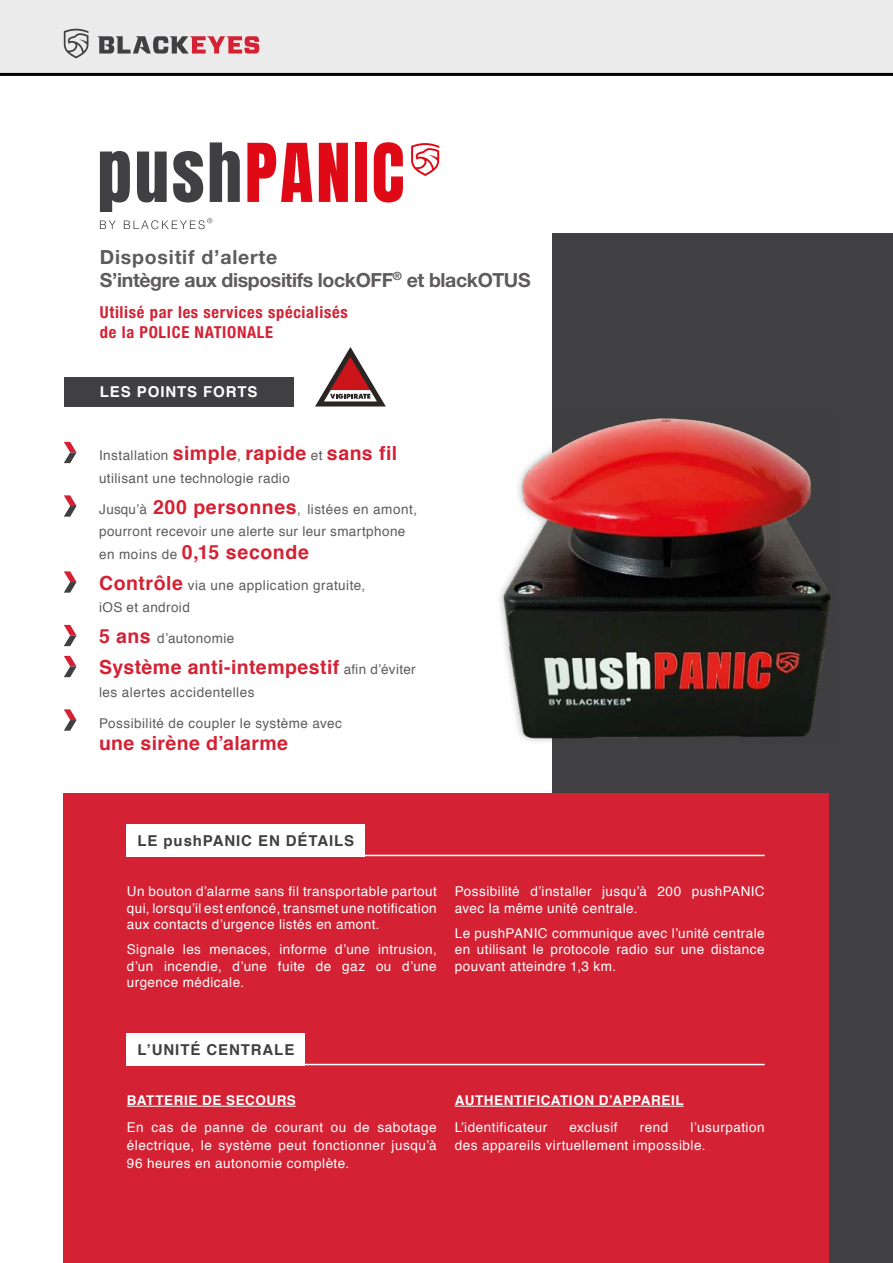
<style>
.page{position:relative;width:893px;height:1263px;background:#fff}
.page>*{position:absolute;margin:0;border:0;box-sizing:border-box;transform-origin:0 0}
.t1{font:700 19.5px "Helvetica";letter-spacing:.02em;color:#d42234}
.t2{font:700 19.5px/23.4px "Helvetica Neue LT Std";letter-spacing:-.02em;color:#5e5b5d}
.t3{font:700 condensed 16.5px/19.8px "Helvetica Neue LT Std";letter-spacing:.04em;color:#d42234}
.t4{font:700 15px "Helvetica";letter-spacing:.06em;color:#404042}
.t5{font:700 15px "Helvetica";letter-spacing:.06em;color:#fff}
.t6{font:13.5px/16.5px "Helvetica";letter-spacing:.035em;color:#fff;text-align:justify}
.t7{font:13.5px/22.5px "Helvetica";letter-spacing:.03em;color:#5e5b5d}
.t8{font:700 13.5px "Helvetica";letter-spacing:.045em;color:#fff}
.s1{font-weight:400;font-size:13.5px;color:#5e5b5d}
.s2{font-weight:700;font-size:19.5px;color:#d42234}
</style>
<div class="page">
<div style="left:553px;top:234px;width:340px;height:1029px;background:#404042"></div>
<div style="left:64px;top:794px;width:765px;height:469px;background:#d42234"></div>
<div style="left:0;top:0;width:893px;height:74px;background:#ecebec"></div>
<div style="left:64px;top:377px;width:230px;height:29px;background:#404042"></div>
<svg style="left:64px;top:29px;width:24px;height:29px"></svg>
<svg style="left:98px;top:36px;width:161px;height:18px"></svg>
<hr style="left:0;top:73px;width:893px;height:3px;background:#000">
<svg style="left:315px;top:347px;width:71px;height:59px"></svg>
<hr style="left:127px;top:855px;width:638px;height:1px;background:#fff">
<hr style="left:127px;top:1064px;width:638px;height:1px;background:#fff">
<svg style="left:100px;top:151px;width:30px;height:61px"></svg>
<svg style="left:137px;top:152px;width:30px;height:50px"></svg>
<svg style="left:173px;top:151px;width:30px;height:51px"></svg>
<svg style="left:210px;top:142px;width:30px;height:60px"></svg>
<svg style="left:247px;top:143px;width:65px;height:59px"></svg>
<svg style="left:319px;top:143px;width:29px;height:59px;background:#e2222c"></svg>
<div style="left:355px;top:143px;width:12px;height:59px;background:#df0a15"></div>
<svg style="left:374px;top:142px;width:29px;height:60px"></svg>
<svg style="left:100px;top:221px;width:16px;height:8px"></svg>
<svg style="left:124px;top:218px;width:88px;height:11px"></svg>
<svg style="left:411px;top:143px;width:28px;height:33px"></svg>
<img style="left:499px;top:413px;width:332px;height:329px">
<hr style="left:127px;top:1106px;width:169px;height:1px;background:#fff">
<hr style="left:455px;top:1106px;width:229px;height:1px;background:#fff">
<svg style="left:64px;top:442px;width:13px;height:21px"></svg>
<svg style="left:64px;top:495px;width:13px;height:22px"></svg>
<svg style="left:64px;top:571px;width:13px;height:22px"></svg>
<svg style="left:64px;top:625px;width:13px;height:21px"></svg>
<svg style="left:64px;top:656px;width:13px;height:21px"></svg>
<svg style="left:64px;top:709px;width:13px;height:22px"></svg>
<div style="left:127px;top:824px;width:238px;height:32px;background:#fff"></div>
<div style="left:127px;top:1033px;width:178px;height:32px;background:#fff"></div>
<h1 class="t2" style="left:100px;top:244px;width:432px">Dispositif d’alerte<br>S’intègre aux dispositifs lockOFF<sup>®</sup> et blackOTUS</h1>
<p class="t3" style="left:100px;top:302px;width:249px">Utilisé par les services spécialisés de la POLICE NATIONALE</p>
<p class="t5" style="left:100px;top:380px;width:159px">LES POINTS FORTS</p>
<h1 class="t1" style="left:99px;top:437px;width:300px"><span class="s1">Installation</span> simple<span class="s1">,</span> rapide <span class="s1">et</span> sans fil</h1>
<p class="t7" style="left:99px;top:467px;width:192px">utilisant une technologie radio</p>
<p class="t7" style="left:99px;top:498px;width:319px">Jusqu’à <span class="s2">200 personnes</span>, listées en amont, pourront recevoir une alerte sur leur smartphone</p>
<h1 class="t1" style="left:99px;top:536px;width:211px"><span class="s1">en moins de</span> 0,15 seconde</h1>
<p class="t7" style="left:99px;top:574px;width:268px"><span class="s2">Contrôle</span> via une application gratuite, iOS et android</p>
<p class="t7" style="left:99px;top:627px;width:137px"><span class="s2">5 ans</span> d’autonomie</p>
<h1 class="t1" style="left:99px;top:651px;width:318px">Système anti-intempestif <span class="s1">afin d’éviter</span></h1>
<p class="t7" style="left:99px;top:681px;width:157px">les alertes accidentelles</p>
<p class="t7" style="left:99px;top:712px;width:244px">Possibilité de coupler le système avec</p>
<h1 class="t1" style="left:99px;top:727px;width:190px">une sirène d’alarme</h1>
<p class="t4" style="left:137px;top:828px;width:218px">LE pushPANIC EN DÉTAILS</p>
<p class="t6" style="left:127px;top:883px;width:311px">Un bouton d’alarme sans fil transportable partout qui, lorsqu’il est enfoncé, transmet une notification aux contacts d’urgence listés en amont.</p>
<p class="t6" style="left:127px;top:941px;width:311px">Signale les menaces, informe d’une intrusion, d’un incendie, d’une fuite de gaz ou d’une urgence médicale.</p>
<p class="t6" style="left:455px;top:883px;width:311px">Possibilité d’installer jusqu’à 200 pushPANIC avec la même unité centrale.</p>
<p class="t6" style="left:455px;top:925px;width:311px">Le pushPANIC communique avec l’unité centrale en utilisant le protocole radio sur une distance pouvant atteindre 1,3 km.</p>
<p class="t4" style="left:137px;top:1037px;width:158px">L’UNITÉ CENTRALE</p>
<p class="t8" style="left:127px;top:1089px;width:171px">BATTERIE DE SECOURS</p>
<p class="t6" style="left:127px;top:1118px;width:311px;line-height:18px">En cas de panne de courant ou de sabotage électrique, le système peut fonctionner jusqu’à 96 heures en autonomie complète.</p>
<p class="t8" style="left:455px;top:1089px;width:230px">AUTHENTIFICATION D’APPAREIL</p>
<p class="t6" style="left:455px;top:1119px;width:94px">L’identificateur</p>
<p class="t6" style="left:569px;top:1119px;width:50px">exclusif</p>
<p class="t6" style="left:640px;top:1119px;width:30px">rend</p>
<p class="t6" style="left:455px;top:1118px;width:311px;line-height:18px;text-indent:236px">l’usurpation des appareils virtuellement impossible.</p>
</div>
